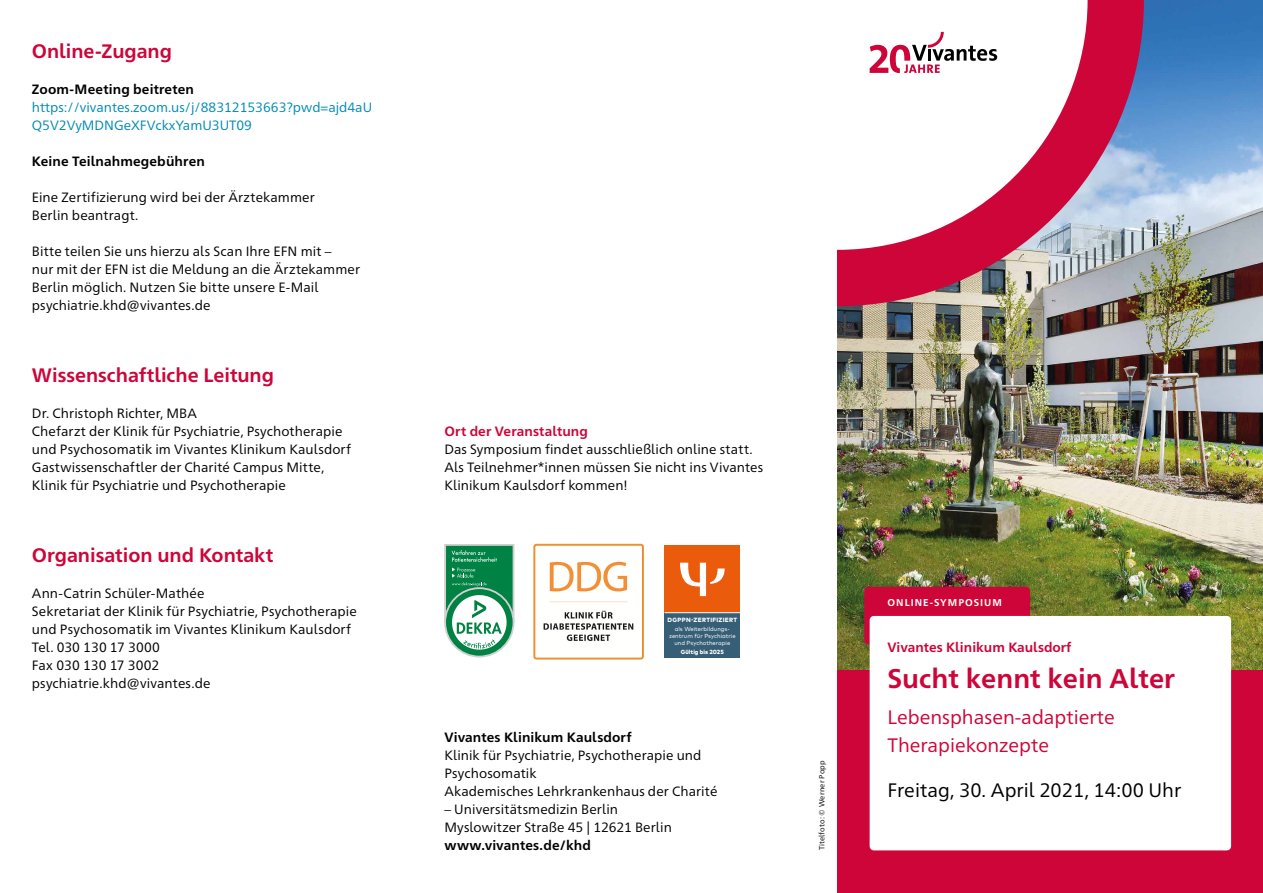
<style>
.page{position:relative;width:1263px;height:893px;background:#fff}
.page>*{position:absolute;margin:0;border:0;box-sizing:border-box;transform-origin:0 0}
.t1{font:700 27px "Frutiger Neue 1450 Pro";color:#ce0539}
.t2{font:700 19.5px "Frutiger Neue 1450 Pro";letter-spacing:-.005em;color:#ce0539}
.t3{font:19.5px/27px "Frutiger Neue 1450 Pro";color:#ce0539}
.t4{font:19.5px "Frutiger Neue 1450 Pro";color:#000}
.t5{font:13.5px/18px "Frutiger Neue 1450 Pro";letter-spacing:.005em;color:#000}
.t6{font:700 13.5px "Frutiger Neue 1450 Pro";letter-spacing:.01em;color:#000}
.t7{font:13.5px/18px "Frutiger Neue 1450 Pro";color:#008ab5}
.t8{font:700 13.5px "Frutiger Neue 1450 Pro";color:#ce0539}
.t9{font:700 9.9px "Frutiger Neue 1450 Pro";letter-spacing:.1em;color:#fff}
.t10{font:7.5px "Frutiger Neue 1450 Pro";letter-spacing:.02em;color:#000}
.t11{font:800 6.15px "Mark Pro";letter-spacing:.045em;color:#fff}
.t12{font:800 6px "Mark Pro";color:#fff}
.t13{font:5.85px/7.1px "Mark Pro";color:#fff;text-align:center}
</style>
<div class="page">
<img style="left:838px;top:0;width:425px;height:670px">
<img style="left:838px;top:0;width:306px;height:306px">
<svg style="left:838px;top:0;width:249px;height:250px"></svg>
<svg style="left:870px;top:32px;width:127px;height:41px"></svg>
<div style="left:838px;top:670px;width:425px;height:223px;background:#ce0539"></div>
<div style="left:864px;top:587px;width:166px;height:57px;background:#ce0539;border-radius:4px"></div>
<div style="left:870px;top:616px;width:361px;height:234px;background:#fff;border-radius:4px"></div>
<img style="left:463px;top:543px;width:181px;height:117px">
<svg style="left:445px;top:588px;width:68px;height:69px"></svg>
<svg style="left:445px;top:544px;width:69px;height:106px"></svg>
<svg style="left:664px;top:545px;width:1px;height:113px"></svg>
<div style="left:665px;top:545px;width:75px;height:68px;background:#ea5b0b"></div>
<div style="left:665px;top:613px;width:75px;height:45px;background:#375e77"></div>
<svg style="left:680px;top:563px;width:45px;height:33px"></svg>
<hr style="left:665px;top:612px;width:75px;height:1px;background:#fff">
<h2 class="t2" style="left:32px;top:37px;width:142px">Online-Zugang</h2>
<p class="t6" style="left:32px;top:80px;width:164px">Zoom-Meeting beitreten</p>
<p class="t7" style="left:32px;top:98px;width:342px">https://vivantes.zoom.us/j/88312153663?pwd=ajd4aU<br>Q5V2VyMDNGeXFVckxYamU3UT09</p>
<p class="t6" style="left:32px;top:152px;width:174px">Keine Teilnahmegebühren</p>
<p class="t5" style="left:32px;top:188px;width:284px">Eine Zertifizierung wird bei der Ärztekammer<br>Berlin beantragt.</p>
<p class="t5" style="left:32px;top:242px;width:330px">Bitte teilen Sie uns hierzu als Scan Ihre EFN mit –<br>nur mit der EFN ist die Meldung an die Ärztekammer Berlin möglich. Nutzen Sie bitte unsere E-Mail psychiatrie.khd@vivantes.de</p>
<h2 class="t2" style="left:32px;top:361px;width:244px">Wissenschaftliche Leitung</h2>
<p class="t5" style="left:32px;top:404px;width:321px">Dr. Christoph Richter, MBA<br>Chefarzt der Klinik für Psychiatrie, Psychotherapie und Psychosomatik im Vivantes Klinikum Kaulsdorf Gastwissenschaftler der Charité Campus Mitte, Klinik für Psychiatrie und Psychotherapie</p>
<h2 class="t2" style="left:32px;top:541px;width:243px">Organisation und Kontakt</h2>
<p class="t5" style="left:32px;top:584px;width:327px">Ann-Catrin Schüler-Mathée<br>Sekretariat der Klinik für Psychiatrie, Psychotherapie und Psychosomatik im Vivantes Klinikum Kaulsdorf Tel. 030 130 17 3000<br>Fax 030 130 17 3002<br>psychiatrie.khd@vivantes.de</p>
<p class="t8" style="left:444px;top:422px;width:145px">Ort der Veranstaltung</p>
<p class="t5" style="left:444px;top:440px;width:320px">Das Symposium findet ausschließlich online statt.<br>Als Teilnehmer*innen müssen Sie nicht ins Vivantes<br>Klinikum Kaulsdorf kommen!</p>
<p class="t11" style="left:667px;top:615px;width:71px">DGPPN-ZERTIFIZIERT</p>
<p class="t13" style="left:669px;top:625px;width:68px">als Weiterbildungs&shy;zentrum für Psychiatrie und Psychotherapie</p>
<p class="t12" style="left:681px;top:647px;width:45px">Gültig bis 2025</p>
<p class="t6" style="left:444px;top:728px;width:189px">Vivantes Klinikum Kaulsdorf</p>
<p class="t5" style="left:444px;top:746px;width:275px">Klinik für Psychiatrie, Psychotherapie und<br>Psychosomatik<br>Akademisches Lehrkrankenhaus der Charité</p>
<p class="t5" style="left:444px;top:800px;width:229px">– Universitätsmedizin Berlin<br>Myslowitzer Straße 45 | 12621 Berlin</p>
<p class="t6" style="left:444px;top:836px;width:148px">www.vivantes.de/khd</p>
<p class="t10" style="left:816px;top:850px;width:92px;rotate:-90deg">Titelfoto: © Werner Popp</p>
<p class="t9" style="left:887px;top:596px;width:116px">ONLINE-SYMPOSIUM</p>
<p class="t8" style="left:887px;top:638px;width:186px">Vivantes Klinikum Kaulsdorf</p>
<h1 class="t1" style="left:887px;top:659px;width:289px">Sucht kennt kein Alter</h1>
<h2 class="t3" style="left:887px;top:703px;width:229px">Lebensphasen-adaptierte<br>Therapiekonzepte</h2>
<h2 class="t4" style="left:887px;top:775px;width:295px">Freitag, 30. April 2021, 14:00 Uhr</h2>
</div>
